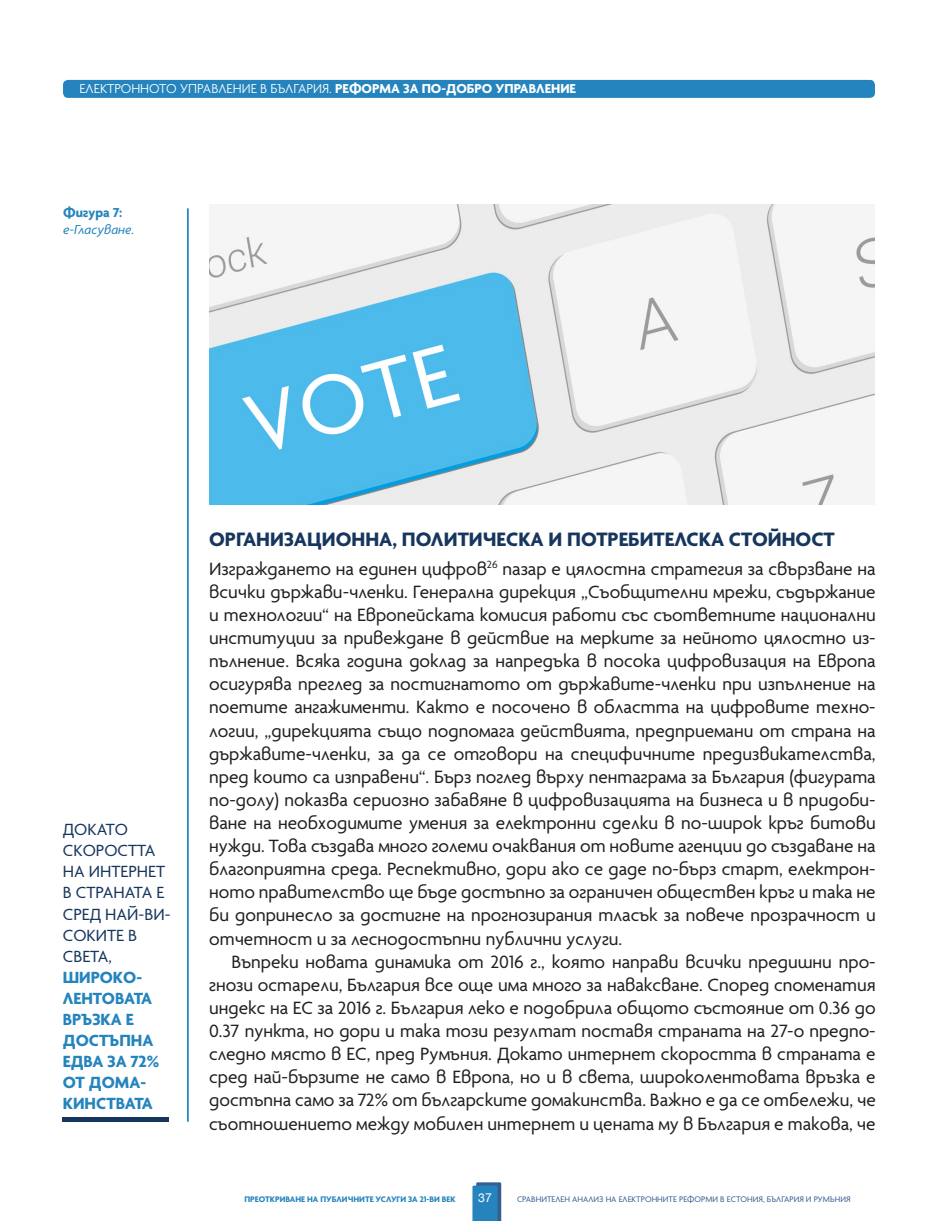
<style>
.page{position:relative;width:938px;height:1221px;background:#fff}
.page>*{position:absolute;margin:0;border:0;box-sizing:border-box;transform-origin:0 0}
.Heading_2{font:700 21px "Agenda Bg";color:#17365d}
.t1{font:19.25px/23.1px "Agenda Bg";color:#231f20;text-align:justify}
.t2{font:17.5px/21px "Agenda Bg";color:#17365d}
.Heading_2-2{font:300 14px "Agenda Bg";color:#fff}
.Figure{font:italic 14px/17.5px "Agenda Bg";color:#2584bd}
.t3{font:12.25px "Helvetica Neue";color:#fff}
.t4{font:8.75px "Agenda Bg";color:#365f91}
.t5{font:700 8.75px "Agenda Bg";color:#2584bd}
.s1{font-weight:700}
.s2{font-weight:700;font-style:normal}
.s3{font-weight:700;color:#2584bd}
</style>
<div class="page">
<svg style="left:472px;top:1182px;width:29px;height:38px"></svg>
<hr style="left:187px;top:208px;width:2px;height:913px;background:#2584bd">
<div style="left:63px;top:80px;width:812px;height:18px;background:#2584bd;border-radius:5px"></div>
<img style="left:209px;top:205px;width:666px;height:299px">
<div style="left:63px;top:1116px;width:106px;height:5px;background:#17365d"></div>
<p class="Heading_2-2" style="left:79px;top:81px;width:498px">ЕЛЕКТРОННОТО УПРАВЛЕНИЕ В БЪЛГАРИЯ. <span class="s1">РЕФОРМА ЗА ПО-ДОБРО УПРАВЛЕНИЕ</span></p>
<p class="Figure" style="left:63px;top:204px;width:73px"><span class="s2">Фигура 7: </span>е-Гласуване.</p>
<p class="t2" style="left:63px;top:819px;width:109px">ДОКАТО<br>СКОРОСТТА<br>НА ИНТЕРНЕТ<br>В СТРАНАТА Е<br>СРЕД НАЙ-ВИ-<br>СОКИТЕ В<br>СВЕТА,<br><span class="s3">ШИРОКО-<br>ЛЕНТОВАТА<br>ВРЪЗКА Е<br>ДОСТЪПНА<br>ЕДВА ЗА 72%<br>ОТ ДОМА-<br>КИНСТВАТА</span></p>
<p class="Heading_2" style="left:209px;top:526px;width:627px">ОРГАНИЗАЦИОННА, ПОЛИТИЧЕСКА И ПОТРЕБИТЕЛСКА СТОЙНОСТ</p>
<p class="t1" style="left:209px;top:557px;width:668px">Изграждането на единен цифров<sup>26</sup> пазар е цялостна стратегия за свързване на всички държави-членки. Генерална дирекция „Съобщителни мрежи, съдържание и технологии“ на Европейската комисия работи със съответните национални институции за привеждане в действие на мерките за нейното цялостно из&shy;пълнение. Всяка година доклад за напредъка в посока цифровизация на Европа осигурява преглед за постигнатото от държавите-членки при изпълнение на поетите ангажименти. Както е посочено в областта на цифровите техно&shy;логии, „дирекцията също подпомага действията, предприемани от страна на държавите-членки, за да се отговори на специфичните предизвикателства, пред които са изправени“. Бърз поглед върху пентаграма за България (фигурата по-долу) показва сериозно забавяне в цифровизацията на бизнеса и в придоби&shy;ване на необходимите умения за електронни сделки в по-широк кръг битови нужди. Това създава много големи очаквания от новите агенции до създаване на благоприятна среда. Респективно, дори ако се даде по-бърз старт, електрон&shy;ното правителство ще бъде достъпно за ограничен обществен кръг и така не би допринесло за достигне на прогнозирания тласък за повече прозрачност и отчетност и за леснодостъпни публични услуги.</p>
<p class="t1" style="left:209px;top:949px;width:668px;text-indent:22px">Въпреки новата динамика от 2016 г., която направи всички предишни про&shy;гнози остарели, България все още има много за наваксване. Според споменатия индекс на ЕС за 2016 г. България леко е подобрила общото състояние от 0.36 до 0.37 пункта, но дори и така този резултат поставя страната на 27-о предпо&shy;следно място в ЕС, пред Румъния. Докато интернет скоростта в страната е сред най-бързите не само в Европа, но и в света, широколентовата връзка е достъпна само за 72% от българските домакинства. Важно е да се отбележи, че съотношението между мобилен интернет и цената му в България е такова, че</p>
<p class="t5" style="left:244px;top:1193px;width:213px">ПРЕОТКРИВАНЕ НА ПУБЛИЧНИТЕ УСЛУГИ ЗА 21-ВИ ВЕК</p>
<p class="t3" style="left:478px;top:1186px;width:15px">37</p>
<p class="t4" style="left:517px;top:1193px;width:335px">СРАВНИТЕЛЕН АНАЛИЗ НА ЕЛЕКТРОННИТЕ РЕФОРМИ В ЕСТОНИЯ, БЪЛГАРИЯ И РУМЪНИЯ</p>
</div>
